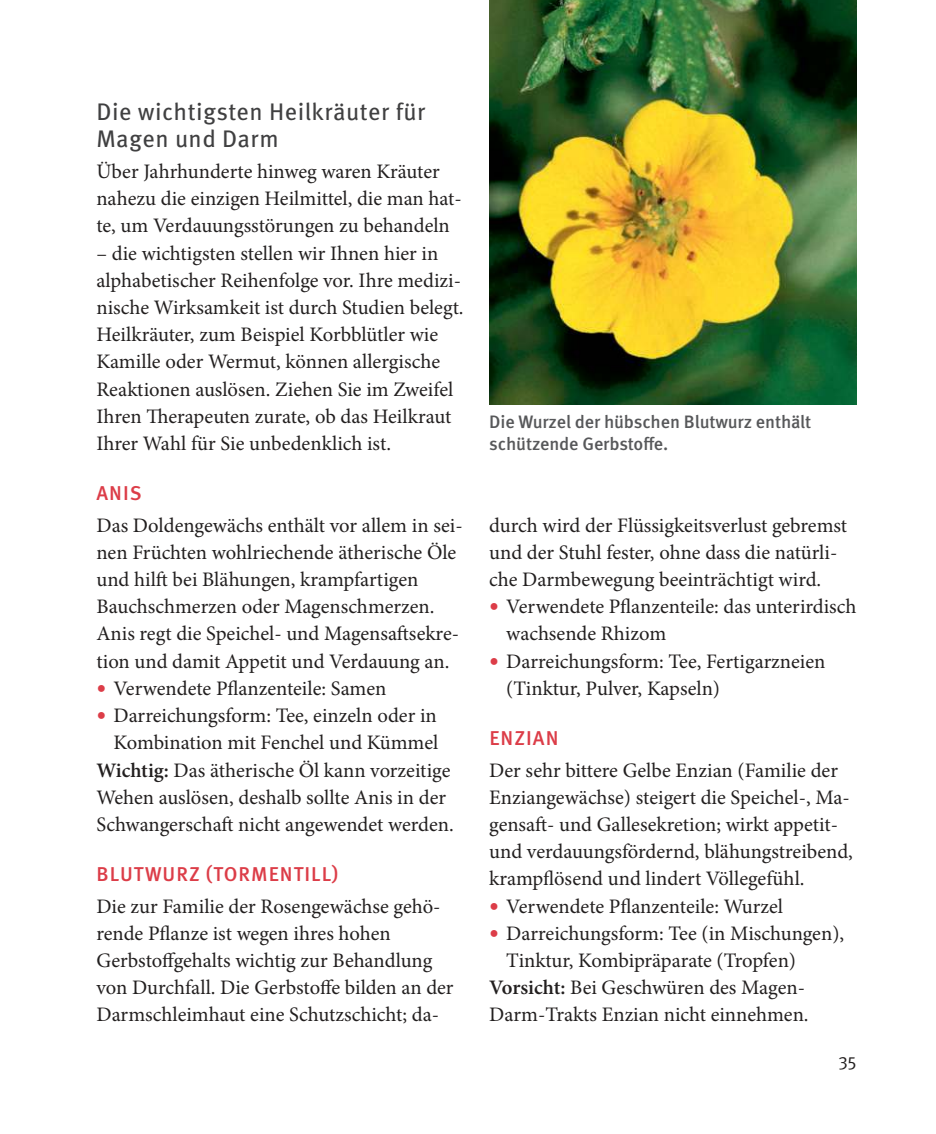
<style>
.page{position:relative;width:936px;height:1134px;background:#fff}
.page>*{position:absolute;margin:0;border:0;box-sizing:border-box;transform-origin:0 0}
.t1{font:24px/27.2px "Meta OT";letter-spacing:.02em;color:#404041}
.t2{font:20.6px/27.2px "Minion Pro";color:#221f1f}
.t3{font:500 20px "Meta OT";letter-spacing:.05em;color:#dc3d48}
.t4{font:500 18px/22px "Meta OT";letter-spacing:-.01em;color:#57585a}
.t5{font:18px "Meta OT Norm";color:#221f1f}
.s1{font-weight:700;font-size:25px;color:#dc3d48}
.s2{font-weight:600}
</style>
<div class="page">
<img style="left:489px;top:0;width:367px;height:404px">
<p class="t1" style="left:96px;top:98px;width:330px">die wichtigsten heilkräuter für<br>Magen und darm</p>
<p class="t2" style="left:96px;top:159px;width:367px">Über Jahrhunderte hinweg waren Kräuter nahezu die einzigen Heilmittel, die man hat&shy;te, um Verdauungsstörungen zu behandeln</p>
<p class="t2" style="left:96px;top:240px;width:369px">– die wichtigsten stellen wir Ihnen hier in alphabetischer Reihenfolge vor. Ihre medizi&shy;nische Wirksamkeit ist durch Studien belegt.<br>Heilkräuter, zum Beispiel Korbblütler wie Kamille oder Wermut, können allergische Reaktionen auslösen. Ziehen Sie im Zweifel Ihren herapeuten zurate, ob das Heilkraut Ihrer Wahl für Sie unbedenklich ist.</p>
<p class="t3" style="left:96px;top:483px;width:47px">ANIS</p>
<p class="t2" style="left:96px;top:512px;width:368px">Das Doldengewächs enthält vor allem in sei&shy;nen Früchten wohlriechende ätherische Öle und hilt bei Blähungen, krampfartigen Bauchschmerzen oder Magenschmerzen.<br>Anis regt die Speichel- und Magensatsekre&shy;tion und damit Appetit und Verdauung an.</p>
<p class="t2" style="left:96px;top:676px;width:291px"><span class="s1">•</span> Verwendete Planzenteile: Samen</p>
<p class="t2" style="left:96px;top:703px;width:342px"><span class="s1">•</span> Darreichungsform: Tee, einzeln oder in</p>
<p class="t2" style="left:113px;top:730px;width:326px">Kombination mit Fenchel und Kümmel</p>
<p class="t2" style="left:96px;top:757px;width:355px"><span class="s2">Wichtig:</span> Das ätherische Öl kann vorzeitige</p>
<p class="t2" style="left:96px;top:784px;width:351px">Wehen auslösen, deshalb sollte Anis in der</p>
<p class="t2" style="left:96px;top:812px;width:359px">Schwangerschat nicht angewendet werden.</p>
<p class="t3" style="left:96px;top:864px;width:243px">BLuTWuRZ (TORMENTILL)</p>
<p class="t2" style="left:96px;top:893px;width:358px">Die zur Familie der Rosengewächse gehö&shy;rende Planze ist wegen ihres hohen Gerbstofgehalts wichtig zur Behandlung von Durchfall. Die Gerbstofe bilden an der Darmschleimhaut eine Schutzschicht; da-</p>
<p class="t4" style="left:489px;top:411px;width:323px">Die Wurzel der hübschen Blutwurz enthält schützende gerbstofe.</p>
<p class="t2" style="left:489px;top:512px;width:359px">durch wird der Flüssigkeitsverlust gebremst und der Stuhl fester, ohne dass die natürli&shy;che Darmbewegung beeinträchtigt wird.</p>
<p class="t2" style="left:506px;top:594px;width:352px;text-indent:-17px"><span class="s1">•</span> Verwendete Planzenteile: das unterirdisch wachsende Rhizom</p>
<p class="t2" style="left:506px;top:648px;width:321px;text-indent:-17px"><span class="s1">•</span> Darreichungsform: Tee, Fertigarzneien (Tinktur, Pulver, Kapseln)</p>
<p class="t3" style="left:489px;top:728px;width:71px">ENZIAN</p>
<p class="t2" style="left:489px;top:757px;width:365px">Der sehr bittere Gelbe Enzian (Familie der Enziangewächse) steigert die Speichel-, Ma&shy;gensat- und Gallesekretion; wirkt appetit&shy;und verdauungsfördernd, blähungstreibend, kramplösend und lindert Völlegefühl.</p>
<p class="t2" style="left:489px;top:893px;width:295px"><span class="s1">•</span> Verwendete Planzenteile: Wurzel</p>
<p class="t2" style="left:489px;top:920px;width:356px"><span class="s1">•</span> Darreichungsform: Tee (in Mischungen),</p>
<p class="t2" style="left:506px;top:948px;width:291px">Tinktur, Kombipräparate (Tropfen)</p>
<p class="t2" style="left:489px;top:975px;width:317px"><span class="s2">Vorsicht:</span> Bei Geschwüren des Magen-</p>
<p class="t2" style="left:489px;top:1002px;width:321px">Darm-Trakts Enzian nicht einnehmen.</p>
<p class="t5" style="left:838px;top:1054px;width:20px">35</p>
</div>
